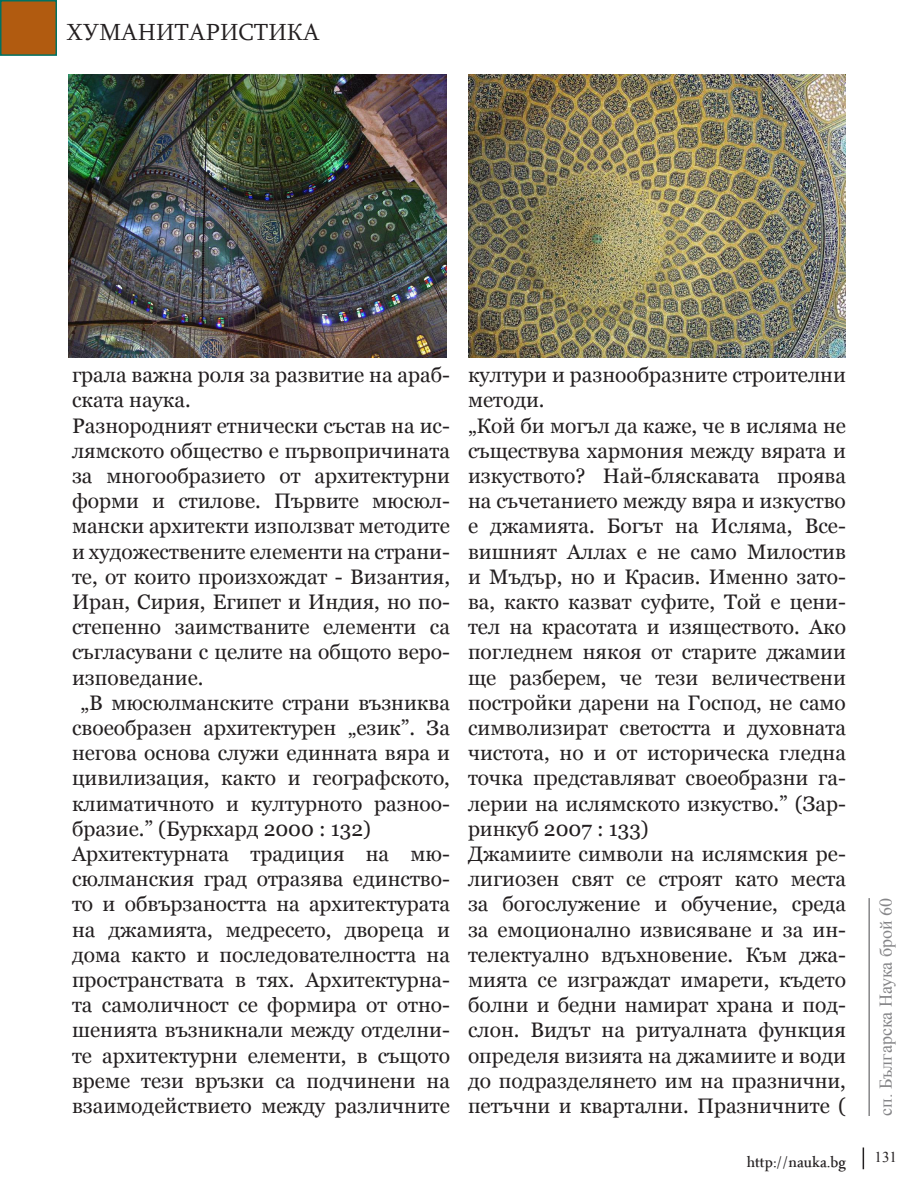
<style>
.page{position:relative;width:918px;height:1188px;background:#fff}
.page>*{position:absolute;margin:0;border:0;box-sizing:border-box;transform-origin:0 0}
.t1{font:23.85px "Sylfaen";color:#231f20}
.t2{font:22.5px "Microsoft Uighur";color:#231f20}
.t3{font:21px/25.2px "Georgia";color:#231f20;text-align:justify}
.t4{font:18px "Times New Roman";color:#6b6b6e}
.t5{font:15px "Times New Roman";color:#231f20}
</style>
<div class="page">
<svg style="left:863px;top:1148px;width:1px;height:21px"></svg>
<hr style="left:868px;top:898px;width:2px;height:218px;background:#6b6b6e">
<img style="left:68px;top:74px;width:378px;height:284px">
<img style="left:468px;top:74px;width:378px;height:284px">
<div style="left:1px;top:1px;width:55px;height:54px;background:#b15b10"></div>
<div style="left:0;top:0;width:57px;height:56px;border:2px solid #007161"></div>
<p class="t1" style="left:67px;top:16px;width:255px">ХУМАНИТАРИСТИКА</p>
<p class="t3" style="left:72px;top:363px;width:379px">грала важна роля за развитие на араб&shy;ската наука.</p>
<p class="t3" style="left:72px;top:413px;width:380px">Разнородният етнически състав на ис&shy;лямското общество е първопричината за многообразието от архитектурни форми и стилове. Първите мюсюл&shy;мански архитекти използват методите и художествените елементи на страни&shy;те, от които произхождат - Византия, Иран, Сирия, Египет и Индия, но по&shy;степенно заимстваните елементи са съгласувани с целите на общото веро&shy;изповедание.</p>
<p class="t3" style="left:72px;top:691px;width:379px;text-indent:9px">„В мюсюлманските страни възниква своеобразен архитектурен „език”. За негова основа служи единната вяра и цивилизация, както и географското, климатичното и културното разноо&shy;бразие.” (Буркхард 2000 : 132)</p>
<p class="t3" style="left:72px;top:842px;width:380px">Архитектурната традиция на мю&shy;сюлманския град отразява единство&shy;то и обвързаността на архитектурата на джамията, медресето, двореца и дома както и последователността на пространствата в тях. Архитектурна&shy;та самоличност се формира от отно&shy;шенията възникнали между отделни&shy;те архитектурни елементи, в същото време тези връзки са подчинени на взаимодействието между различните</p>
<p class="t3" style="left:468px;top:363px;width:379px">култури и разнообразните строителни методи.</p>
<p class="t3" style="left:468px;top:413px;width:380px">„Кой би могъл да каже, че в исляма не съществува хармония между вярата и изкуството? Най-бляскавата проява на съчетанието между вяра и изкуство е джамията. Богът на Исляма, Все&shy;вишният Аллах е не само Милостив и Мъдър, но и Красив. Именно зато&shy;ва, както казват суфите, Той е цени&shy;тел на красотата и изяществото. Ако погледнем някоя от старите джамии ще разберем, че тези величествени постройки дарени на Господ, не само символизират светостта и духовната чистота, но и от историческа гледна точка представляват своеобразни га&shy;лерии на ислямското изкуство.” (Зар&shy;ринкуб 2007 : 133)</p>
<p class="t3" style="left:468px;top:842px;width:380px">Джамиите символи на ислямския ре&shy;лигиозен свят се строят като места за богослужение и обучение, среда за емоционално извисяване и за ин&shy;телектуално вдъхновение. Към джа&shy;мията се изграждат имарети, където болни и бедни намират храна и под&shy;слон. Видът на ритуалната функция определя визията на джамиите и води до подразделянето им на празнични, петъчни и квартални. Празничните (</p>
<p class="t4" style="left:874px;top:1116px;width:219px;rotate:-90deg">сп. Българска Наука брой 60</p>
<p class="t2" style="left:747px;top:1146px;width:101px">http://nauka.bg</p>
<p class="t5" style="left:875px;top:1147px;width:24px">131</p>
</div>
